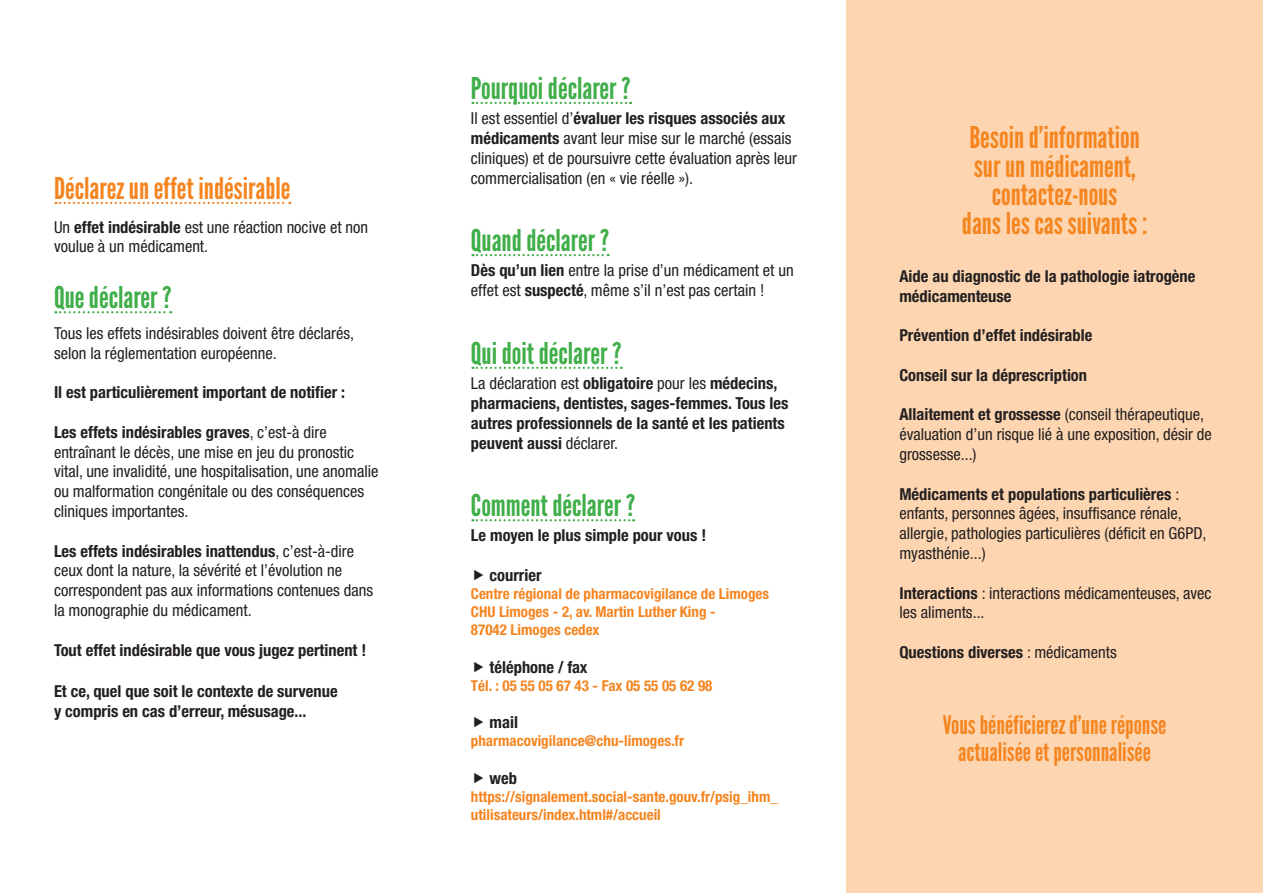
<style>
.page{position:relative;width:1263px;height:893px;background:#fff}
.page>*{position:absolute;margin:0;border:0;box-sizing:border-box;transform-origin:0 0}
.t1{font:30px/28.5px "League Gothic";color:#f58520;text-align:center}
.t2{font:30px "League Gothic";color:#40ae49}
.t3{font:25.5px/27px "League Gothic";color:#f58520;text-align:center}
.t4{font:condensed 16.5px/19.8px "Helvetica Neue";color:#231f20}
.t5{font:700 condensed 16.5px/19.8px "Helvetica Neue";color:#231f20}
.t6{font:700 condensed 15px/18px "Helvetica Neue";color:#f58520}
.s1{font-weight:700}
.s2{font-weight:400}
</style>
<div class="page">
<div style="left:846px;top:0;width:417px;height:893px;background:#fdd6b1"></div>
<svg style="left:56px;top:202px;width:234px;height:2px"></svg>
<svg style="left:472px;top:519px;width:162px;height:2px"></svg>
<svg style="left:56px;top:311px;width:115px;height:2px"></svg>
<svg style="left:472px;top:102px;width:159px;height:2px"></svg>
<svg style="left:472px;top:254px;width:137px;height:2px"></svg>
<svg style="left:472px;top:367px;width:150px;height:2px"></svg>
<h1 class="t1" style="left:54px;top:174px;width:238px">Déclarez un effet indésirable</h1>
<p class="t4" style="left:54px;top:217px;width:316px">Un <span class="s1">effet indésirable</span> est une réaction nocive et non voulue à un médicament.</p>
<h1 class="t2" style="left:54px;top:280px;width:119px">Que déclarer ?</h1>
<p class="t4" style="left:54px;top:323px;width:302px">Tous les effets indésirables doivent être déclarés, selon la réglementation européenne.</p>
<p class="t5" style="left:54px;top:382px;width:293px">Il est particulièrement important de notifier :</p>
<p class="t4" style="left:54px;top:422px;width:326px"><span class="s1">Les effets indésirables graves</span>, c’est-à dire entraînant le décès, une mise en jeu du pronostic vital, une invalidité, une hospitalisation, une anomalie ou malformation congénitale ou des conséquences cliniques importantes.</p>
<p class="t4" style="left:54px;top:541px;width:321px"><span class="s1">Les effets indésirables inattendus</span>, c’est-à-dire ceux dont la nature, la sévérité et l’évolution ne correspondent pas aux informations contenues dans la monographie du médicament.</p>
<p class="t5" style="left:54px;top:640px;width:314px">Tout effet indésirable que vous jugez pertinent !</p>
<p class="t5" style="left:54px;top:681px;width:285px">Et ce, quel que soit le contexte de survenue y compris en cas d’erreur, mésusage...</p>
<h1 class="t2" style="left:471px;top:71px;width:161px">Pourquoi déclarer ?</h1>
<p class="t4" style="left:471px;top:108px;width:328px">Il est essentiel d’<span class="s1">évaluer les risques associés aux médicaments</span> avant leur mise sur le marché (essais cliniques) et de poursuivre cette évaluation après leur commercialisation (en « vie réelle »).</p>
<h1 class="t2" style="left:471px;top:223px;width:140px">Quand déclarer ?</h1>
<p class="t4" style="left:471px;top:261px;width:324px"><span class="s1">Dès qu’un lien</span> entre la prise d’un médicament et un effet est <span class="s1">suspecté</span>, même s’il n’est pas certain !</p>
<h1 class="t2" style="left:471px;top:336px;width:152px">Qui doit déclarer ?</h1>
<p class="t5" style="left:471px;top:373px;width:319px"><span class="s2">La déclaration est</span> obligatoire <span class="s2">pour les</span> médecins, pharmaciens, dentistes, sages-femmes. Tous les autres professionnels de la santé et les patients peuvent aussi <span class="s2">déclarer.</span></p>
<h1 class="t2" style="left:471px;top:488px;width:166px">Comment déclarer ?</h1>
<p class="t5" style="left:471px;top:525px;width:237px">Le moyen le plus simple pour vous !</p>
<p class="t5" style="left:490px;top:565px;width:53px">courrier</p>
<p class="t6" style="left:471px;top:584px;width:300px">Centre régional de pharmacovigilance de Limoges<br>CHU Limoges - 2, av. Martin Luther King -<br>87042 Limoges cedex</p>
<p class="t5" style="left:490px;top:657px;width:99px">téléphone / fax</p>
<p class="t6" style="left:471px;top:676px;width:243px">Tél. : 05 55 05 67 43 - Fax 05 55 05 62 98</p>
<p class="t5" style="left:490px;top:712px;width:30px">mail</p>
<p class="t6" style="left:471px;top:732px;width:215px">pharmacovigilance@chu-limoges.fr</p>
<p class="t5" style="left:490px;top:768px;width:29px">web</p>
<p class="t6" style="left:471px;top:788px;width:308px">https://signalement.social-sante.gouv.fr/psig_ihm_ utilisateurs/index.html#/accueil</p>
<h1 class="t1" style="left:962px;top:124px;width:187px">Besoin d’information sur un médicament, contactez-nous<br>dans les cas suivants :</h1>
<p class="t5" style="left:899px;top:266px;width:298px">Aide au diagnostic de la pathologie iatrogène médicamenteuse</p>
<p class="t5" style="left:899px;top:325px;width:194px">Prévention d’effet indésirable</p>
<p class="t5" style="left:899px;top:365px;width:189px">Conseil sur la déprescription</p>
<p class="t4" style="left:899px;top:405px;width:314px"><span class="s1">Allaitement et grossesse</span> (conseil thérapeutique, évaluation d’un risque lié à une exposition, désir de grossesse...)</p>
<p class="t4" style="left:899px;top:484px;width:309px"><span class="s1">Médicaments et populations particulières</span> : enfants, personnes âgées, insuffisance rénale, allergie, pathologies particulières (déficit en G6PD, myasthénie...)</p>
<p class="t4" style="left:899px;top:583px;width:314px"><span class="s1">Interactions</span> : interactions médicamenteuses, avec les aliments...</p>
<p class="t5" style="left:899px;top:642px;width:219px">Questions diverses <span class="s2">: médicaments</span></p>
<h2 class="t3" style="left:943px;top:712px;width:225px">Vous bénéficierez d’une réponse actualisée et personnalisée</h2>
</div>
